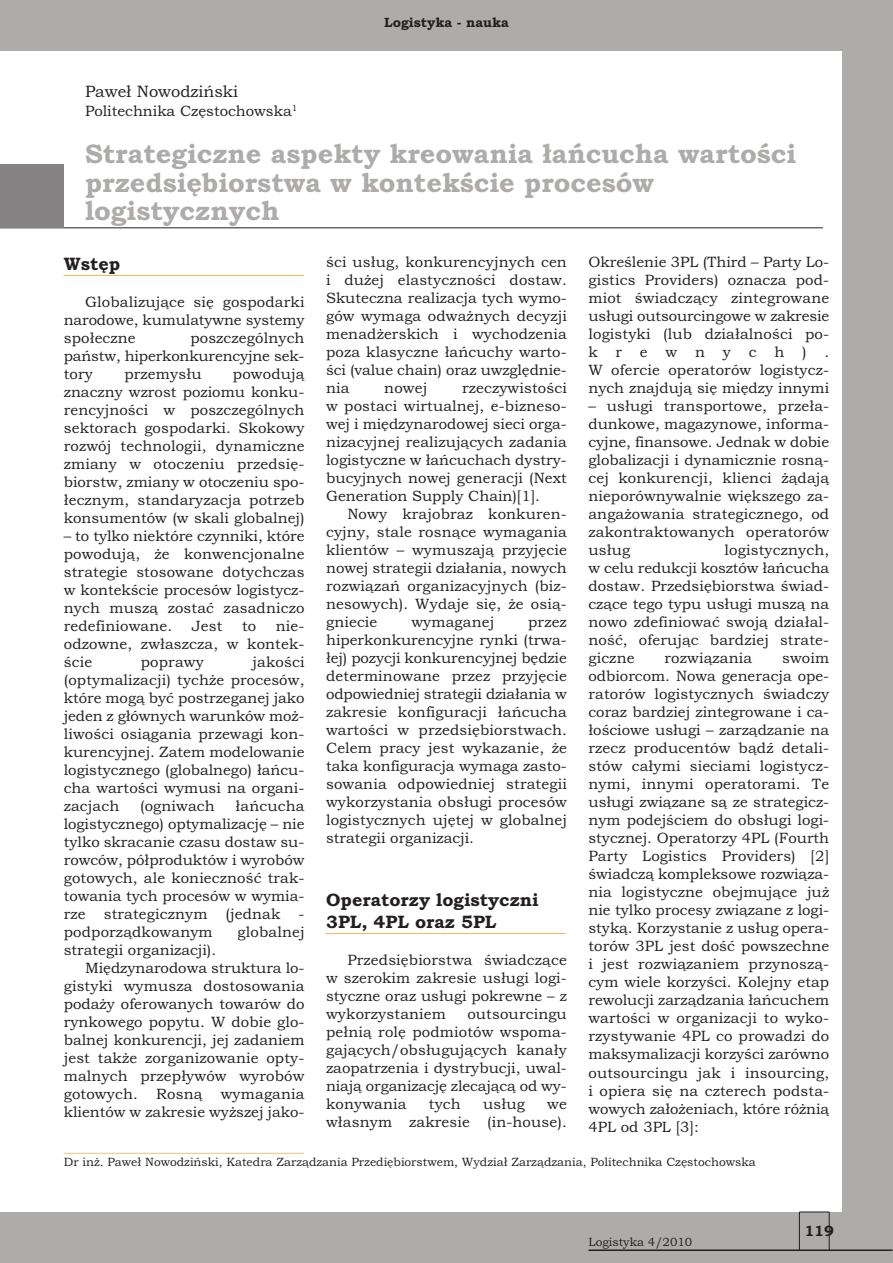
<style>
.page{position:relative;width:893px;height:1263px;background:#aeacab}
.page>*{position:absolute;margin:0;border:0;box-sizing:border-box;transform-origin:0 0}
.t1{font:700 27px/28.5px "Bookman Old Style";color:#aeacab}
.t2{font:700 18px "Bookman Old Style";color:#231f20}
.t3{font:16.5px "Bookman Old Style";color:#231f20}
.t4{font:15px/18px "Bookman Old Style";letter-spacing:.01em;color:#231f20;text-align:justify}
.t5{font:15px/33px "Bookman Old Style";letter-spacing:.01em;color:#f49f39;text-align:right}
.t6{font:700 15px "Bookman Old Style";color:#231f20}
.t7{font:700 13.5px "Bookman Old Style";color:#231f20}
.t8{font:12px "Bookman Old Style";color:#231f20}
.t9{font:12px "Bookman Old Style";color:#f49f39}
.s1{color:#231f20}
</style>
<div class="page">
<div style="left:0;top:51px;width:842px;height:1161px;background:#fff"></div>
<hr style="left:588px;top:1249px;width:304px;height:2px;background:#231f20">
<hr style="left:829px;top:1212px;width:1px;height:38px;background:#231f20">
<hr style="left:799px;top:1212px;width:1px;height:38px;background:#231f20">
<hr style="left:799px;top:1212px;width:30px;height:1px;background:#231f20">
<hr style="left:0;top:228px;width:823px;height:1px;background:#231f20">
<div style="left:0;top:164px;width:64px;height:63px;background:#858383"></div>
<p class="t7" style="left:384px;top:14px;width:126px">Logistyka - nauka</p>
<p class="t3" style="left:85px;top:82px;width:155px">Paweł Nowodziński</p>
<p class="t4" style="left:85px;top:101px;width:214px">Politechnika Częstochowska<sup>1</sup></p>
<h1 class="t1" style="left:85px;top:140px;width:713px">Strategiczne aspekty kreowania łańcucha wartości przedsiębiorstwa w kontekście procesów logistycznych</h1>
<p class="t5" style="left:64px;top:252px;width:242px"><sup>W</sup>___<sup>s</sup>_<sup>t</sup>_<sup>ę</sup>_<sup>p</sup>__________________________<br><span class="s1">Globalizujące się gospodarki</span></p>
<p class="t4" style="left:64px;top:311px;width:242px">narodowe, kumulatywne systemy społeczne</p>
<p class="t4" style="left:64px;top:329px;width:242px;text-indent:127px">poszczególnych państw, hiperkonkurencyjne sek&shy;tory</p>
<p class="t4" style="left:64px;top:365px;width:242px;text-indent:169px">powodują znaczny wzrost poziomu konku&shy;rencyjności w poszczególnych sektorach gospodarki. Skokowy rozwój technologii, dynamiczne zmiany w otoczeniu przedsię&shy;biorstw, zmiany w otoczeniu spo&shy;łecznym, standaryzacja potrzeb konsumentów (w skali globalnej)</p>
<p class="t4" style="left:64px;top:527px;width:242px">– to tylko niektóre czynniki, które powodują, że konwencjonalne strategie stosowane dotychczas w kontekście procesów logistycz&shy;nych muszą zostać zasadniczo redefiniowane.</p>
<p class="t4" style="left:124px;top:365px;width:79px">przemysłu</p>
<p class="t4" style="left:64px;top:617px;width:242px;text-indent:212px">nie&shy;odzowne, zwłaszcza, w kontek&shy;ście</p>
<p class="t4" style="left:192px;top:617px;width:32px">Jest</p>
<p class="t4" style="left:242px;top:617px;width:16px">to</p>
<p class="t4" style="left:64px;top:653px;width:242px;text-indent:189px">jakości (optymalizacji) tychże procesów, które mogą być postrzeganej jako jeden z głównych warunków moż&shy;liwości osiągania przewagi kon&shy;kurencyjnej. Zatem modelowanie logistycznego (globalnego) łańcu&shy;cha wartości wymusi na organi&shy;zacjach</p>
<p class="t4" style="left:141px;top:653px;width:65px">poprawy</p>
<p class="t4" style="left:64px;top:797px;width:242px;text-indent:172px">łańcucha logistycznego) optymalizację – nie tylko skracanie czasu dostaw su&shy;rowców, półproduktów i wyrobów gotowych, ale konieczność trak&shy;towania tych procesów w wymia&shy;rze strategicznym (jednak - podporządkowanym</p>
<p class="t4" style="left:140px;top:797px;width:76px">(ogniwach</p>
<p class="t4" style="left:238px;top:923px;width:68px">globalnej</p>
<p class="t4" style="left:64px;top:941px;width:154px">strategii organizacji).</p>
<p class="t4" style="left:85px;top:959px;width:221px">Międzynarodowa struktura lo-</p>
<p class="t4" style="left:64px;top:977px;width:242px">gistyki wymusza dostosowania</p>
<p class="t4" style="left:64px;top:995px;width:242px">podaży oferowanych towarów do</p>
<p class="t4" style="left:64px;top:1013px;width:242px">rynkowego popytu. W dobie glo-</p>
<p class="t4" style="left:64px;top:1031px;width:242px">balnej konkurencji, jej zadaniem</p>
<p class="t4" style="left:64px;top:1049px;width:242px">jest także zorganizowanie opty-</p>
<p class="t4" style="left:64px;top:1067px;width:242px">malnych przepływów wyrobów</p>
<p class="t4" style="left:64px;top:1085px;width:242px">gotowych. Rosną wymagania</p>
<p class="t4" style="left:64px;top:1103px;width:242px">klientów w zakresie wyższej jako-</p>
<p class="t4" style="left:326px;top:253px;width:242px">ści usług, konkurencyjnych cen i dużej elastyczności dostaw.<br>Skuteczna realizacja tych wymo&shy;gów wymaga odważnych decyzji menadżerskich i wychodzenia poza klasyczne łańcuchy warto&shy;ści (value chain) oraz uwzględnie&shy;nia</p>
<p class="t4" style="left:326px;top:379px;width:242px;text-indent:136px">rzeczywistości w postaci wirtualnej, e-bizneso&shy;wej i międzynarodowej sieci orga&shy;nizacyjnej realizujących zadania logistyczne w łańcuchach dystry&shy;bucyjnych nowej generacji (Next Generation Supply Chain)[1].</p>
<p class="t4" style="left:326px;top:505px;width:242px;text-indent:21px">Nowy krajobraz konkuren&shy;cyjny, stale rosnące wymagania klientów – wymuszają przyjęcie nowej strategii działania, nowych rozwiązań organizacyjnych (biz&shy;nesowych). Wydaje się, że osią&shy;gniecie</p>
<p class="t4" style="left:384px;top:379px;width:44px">nowej</p>
<p class="t4" style="left:411px;top:613px;width:84px">wymaganej</p>
<p class="t4" style="left:326px;top:613px;width:242px;text-indent:202px">przez hiperkonkurencyjne rynki (trwa&shy;łej) pozycji konkurencyjnej będzie determinowane przez przyjęcie odpowiedniej strategii działania w zakresie konfiguracji łańcucha wartości w przedsiębiorstwach.<br>Celem pracy jest wykazanie, że taka konfiguracja wymaga zasto&shy;sowania odpowiedniej strategii wykorzystania obsługi procesów logistycznych ujętej w globalnej strategii organizacji.</p>
<p class="t2" style="left:326px;top:889px;width:214px">Operatorzy logistyczni</p>
<p class="t5" style="left:326px;top:910px;width:241px"><sup>3</sup>_ _<sup>P</sup>_ _<sup>L</sup>_<sup>,</sup>_ _<sup>4</sup>_<sup>P</sup>_ _<sup>L</sup>_ _<sup>o</sup>_ _<sup>r</sup>_<sup>a</sup>_<sup>z</sup>_ _ _<sup>5</sup>_<sup>P</sup>_ _<sup>L</sup>_ _ _ _ _ _ _ _ _ _</p>
<p class="t4" style="left:326px;top:951px;width:242px;text-indent:21px">Przedsiębiorstwa świadczące w szerokim zakresie usługi logi&shy;styczne oraz usługi pokrewne – z wykorzystaniem</p>
<p class="t4" style="left:326px;top:1005px;width:242px;text-indent:141px">outsourcingu pełnią rolę podmiotów wspoma&shy;gających/obsługujących kanały zaopatrzenia i dystrybucji, uwal&shy;niają organizację zlecającą od wy&shy;konywania</p>
<p class="t4" style="left:429px;top:1095px;width:33px">tych</p>
<p class="t4" style="left:483px;top:1095px;width:43px">usług</p>
<p class="t4" style="left:326px;top:1095px;width:242px;text-align:right">we<br>własnym zakresie (in-house).</p>
<p class="t4" style="left:588px;top:253px;width:242px">Określenie 3PL (Third – Party Lo&shy;gistics Providers) oznacza pod&shy;miot świadczący zintegrowane usługi outsourcingowe w zakresie logistyki (lub działalności po&shy;krewnych).<br>W ofercie operatorów logistycz&shy;nych znajdują się między innymi</p>
<p class="t4" style="left:588px;top:397px;width:242px">– usługi transportowe, przeła&shy;dunkowe, magazynowe, informa&shy;cyjne, finansowe. Jednak w dobie globalizacji i dynamicznie rosną&shy;cej konkurencji, klienci żądają nieporównywalnie większego za&shy;angażowania strategicznego, od zakontraktowanych operatorów usług</p>
<p class="t4" style="left:588px;top:541px;width:242px;text-indent:136px">logistycznych, w celu redukcji kosztów łańcucha dostaw. Przedsiębiorstwa świad&shy;czące tego typu usługi muszą na nowo zdefiniować swoją działal&shy;ność, oferując bardziej strate&shy;giczne</p>
<p class="t4" style="left:588px;top:649px;width:242px;text-indent:194px">swoim odbiorcom. Nowa generacja ope&shy;ratorów logistycznych świadczy coraz bardziej zintegrowane i ca&shy;łościowe usługi – zarządzanie na rzecz producentów bądź detali&shy;stów całymi sieciami logistycz&shy;nymi, innymi operatorami. Te usługi związane są ze strategicz&shy;nym podejściem do obsługi logi&shy;stycznej. Operatorzy 4PL (Fourth Party Logistics Providers) [2] świadczą kompleksowe rozwiąza&shy;nia logistyczne obejmujące już nie tylko procesy związane z logi&shy;styką. Korzystanie z usług opera&shy;torów 3PL jest dość powszechne i jest rozwiązaniem przynoszą&shy;cym wiele korzyści. Kolejny etap rewolucji zarządzania łańcuchem wartości w organizacji to wyko&shy;rzystywanie 4PL co prowadzi do maksymalizacji korzyści zarówno outsourcingu jak i insourcing, i opiera się na czterech podsta&shy;wowych założeniach, które różnią 4PL od 3PL [3]:</p>
<p class="t4" style="left:664px;top:649px;width:89px">rozwiązania</p>
<p class="t9" style="left:64px;top:1140px;width:242px">________________________________________</p>
<p class="t8" style="left:64px;top:1155px;width:693px">Dr inż. Paweł Nowodziński, Katedra Zarządzania Przediębiorstwem, Wydział Zarządzania, Politechnika Częstochowska</p>
<p class="t8" style="left:588px;top:1234px;width:105px">Logistyka 4/2010</p>
<p class="t6" style="left:804px;top:1222px;width:31px">119</p>
</div>
